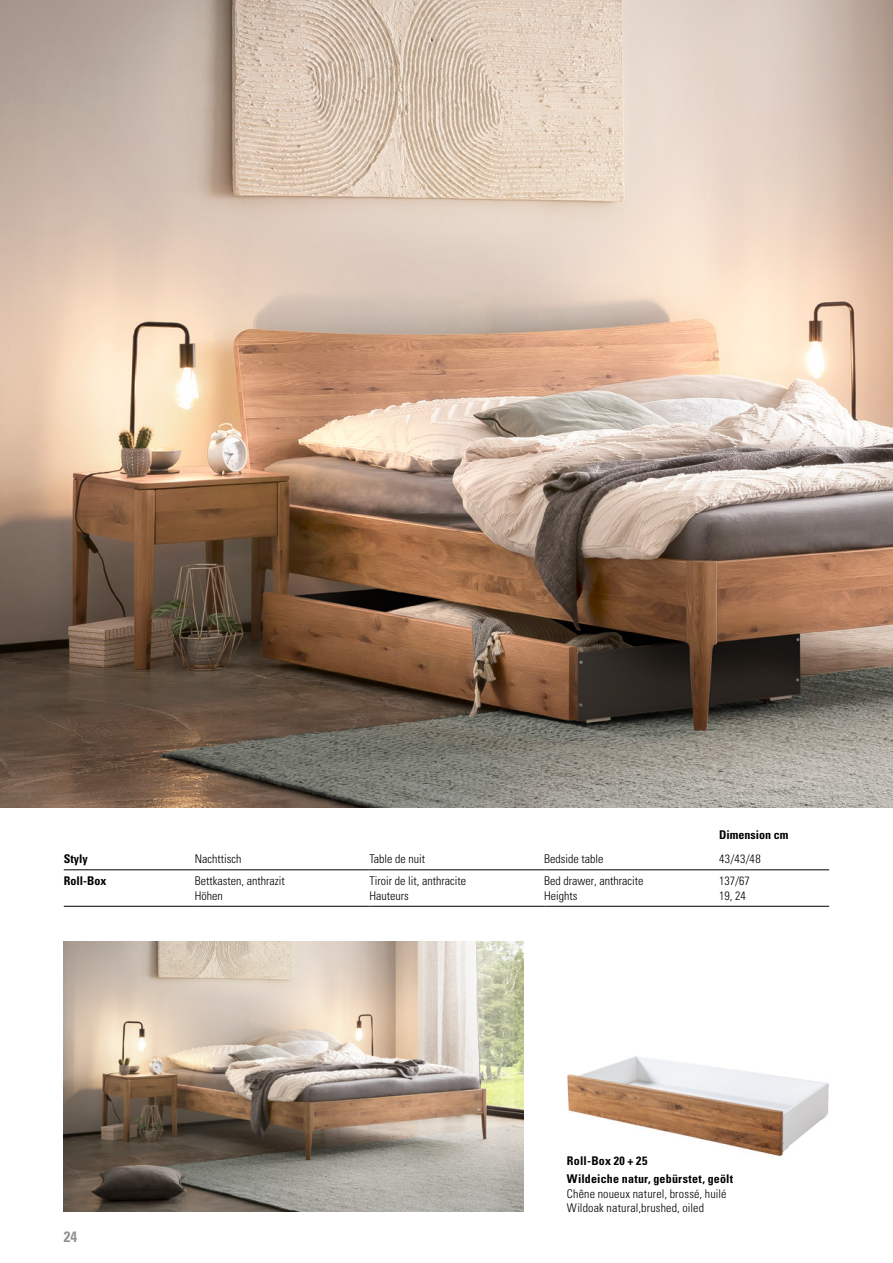
<style>
.page{position:relative;width:893px;height:1263px;background:#fff}
.page>*{position:absolute;margin:0;border:0;box-sizing:border-box;transform-origin:0 0}
.t1{font:700 condensed 15px "Univers LT Std";color:#929292}
.gs{font:300 condensed 12px/15px "Univers LT Std";color:#000}
.Titel_12pt{font:700 condensed 12px "Univers LT Std";letter-spacing:.015em;color:#000}
._04_Body_8pt_ohne_Zusatz{font:300 condensed 12px "Univers LT Std";color:#000}
._04_Body_8pt_ohne_Zusatz-2{font:700 condensed 12px "Univers LT Std";color:#000}
.gs-2{font:700 condensed 12px "Univers LT Std";color:#000}
._04_Subtitle_8pt{font:700 condensed 12px "Univers LT Std";color:#000}
</style>
<div class="page">
<img style="left:0;top:0;width:893px;height:808px">
<img style="left:64px;top:942px;width:459px;height:270px">
<hr style="left:195px;top:869px;width:174px;height:1px;background:#000">
<hr style="left:64px;top:906px;width:131px;height:1px;background:#000">
<hr style="left:195px;top:906px;width:174px;height:1px;background:#000">
<hr style="left:369px;top:869px;width:175px;height:1px;background:#000">
<hr style="left:369px;top:906px;width:175px;height:1px;background:#000">
<hr style="left:544px;top:869px;width:175px;height:1px;background:#000">
<hr style="left:544px;top:906px;width:175px;height:1px;background:#000">
<hr style="left:719px;top:869px;width:110px;height:1px;background:#000">
<hr style="left:719px;top:906px;width:110px;height:1px;background:#000">
<hr style="left:64px;top:869px;width:131px;height:1px;background:#000">
<img style="left:567px;top:1056px;width:262px;height:101px">
<p class="_04_Body_8pt_ohne_Zusatz-2" style="left:719px;top:827px;width:71px">Dimension cm</p>
<p class="_04_Subtitle_8pt" style="left:64px;top:852px;width:25px">Styly</p>
<p class="_04_Body_8pt_ohne_Zusatz" style="left:195px;top:852px;width:48px">Nachttisch</p>
<p class="_04_Body_8pt_ohne_Zusatz" style="left:369px;top:852px;width:57px">Table de nuit</p>
<p class="_04_Body_8pt_ohne_Zusatz" style="left:544px;top:852px;width:61px">Bedside table</p>
<p class="_04_Body_8pt_ohne_Zusatz" style="left:719px;top:852px;width:43px">43/43/48</p>
<p class="gs-2" style="left:64px;top:873px;width:44px">Roll-Box</p>
<p class="gs" style="left:195px;top:873px;width:91px">Bettkasten, anthrazit<br>Höhen</p>
<p class="gs" style="left:369px;top:873px;width:98px">Tiroir de lit, anthracite</p>
<p class="gs" style="left:544px;top:873px;width:101px">Bed drawer, anthracite</p>
<p class="gs" style="left:544px;top:888px;width:35px">Heights</p>
<p class="gs" style="left:719px;top:873px;width:32px">137/67</p>
<p class="gs" style="left:719px;top:888px;width:28px">19, 24</p>
<p class="gs" style="left:369px;top:888px;width:41px">Hauteurs</p>
<p class="t1" style="left:64px;top:1227px;width:15px">24</p>
<p class="Titel_12pt" style="left:567px;top:1153px;width:82px">Roll-Box 20 + 25</p>
<p class="Titel_12pt" style="left:567px;top:1171px;width:168px">Wildeiche natur, gebürstet, geölt</p>
<p class="gs" style="left:567px;top:1186px;width:161px">Chêne noueux naturel, brossé, huilé</p>
<p class="gs" style="left:567px;top:1200px;width:139px">Wildoak natural,brushed, oiled</p>
</div>
